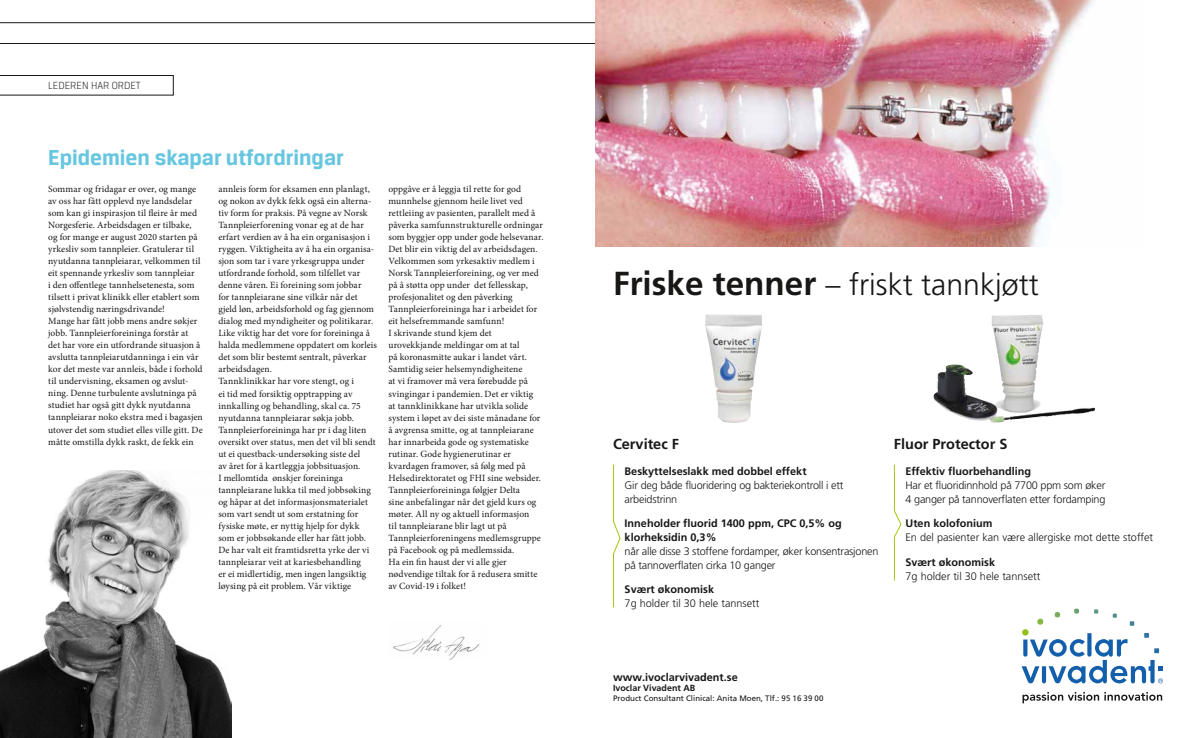
<style>
.page{position:relative;width:1191px;height:738px;background:#fff}
.page>*{position:absolute;margin:0;border:0;box-sizing:border-box;transform-origin:0 0}
.t1{font:300 30.2px "Frutiger";color:#181716}
.t2{font:700 23px "Breuer Text";color:#67c6e0}
.t3{font:700 14.5px "Frutiger";color:#181716}
.t4{font:300 11px "Breuer Text";color:#181716}
.t5{font:300 10.9px/13.9px "Frutiger";letter-spacing:-.02em;color:#181716}
.t6{font:700 10.9px/13.9px "Frutiger";color:#181716}
.t7{font:300 10.9px "Frutiger";color:#181716}
.t8{font:9.5px/12px "Minion Pro";letter-spacing:.005em;color:#181716}
.t9{font:700 8.9px "Frutiger";color:#181716}
.t10{font:7.9px "Frutiger";color:#181716}
.s1{font-weight:700;font-size:33.2px}
</style>
<div class="page">
<hr style="left:0;top:23px;width:595px;height:1px;background:#181716">
<hr style="left:0;top:43px;width:595px;height:1px;background:#181716">
<svg style="left:0;top:75px;width:173px;height:20px"></svg>
<img style="left:0;top:470px;width:231px;height:267px">
<img style="left:393px;top:625px;width:87px;height:34px">
<img style="left:595px;top:0;width:499px;height:246px">
<svg style="left:1021px;top:608px;width:142px;height:74px"></svg>
<svg style="left:1022px;top:692px;width:140px;height:10px"></svg>
<img style="left:963px;top:315px;width:79px;height:89px">
<img style="left:705px;top:314px;width:57px;height:109px">
<svg style="left:893px;top:464px;width:9px;height:117px"></svg>
<svg style="left:613px;top:464px;width:8px;height:143px"></svg>
<p class="t4" style="left:48px;top:80px;width:94px">LEDEREN HAR ORDET</p>
<h2 class="t2" style="left:48px;top:144px;width:297px">Epidemien skapar utfordringar</h2>
<p class="t8" style="left:48px;top:183px;width:156px">Sommar og fridagar er over, og mange av oss har fått opplevd nye landsdelar som kan gi inspirasjon til fleire år med Norgesferie. Arbeidsdagen er tilbake, og for mange er august 2020 starten på yrkesliv som tannpleier. Gratulerar til nyutdanna tannpleiarar, velkommen til eit spennande yrkesliv som tannpleiar<br>i den offentlege tannhelsetenesta, som tilsett i privat klinikk eller etablert som sjølvstendig næringsdrivande!<br>Mange har fått jobb mens andre søkjer jobb. Tannpleierforeininga forstår at<br>det har vore ein utfordrande situasjon å avslutta tannpleiarutdanninga i ein vår kor det meste var annleis, både i forhold til undervisning, eksamen og avslut&shy;ning. Denne turbulente avslutninga på studiet har også gitt dykk nyutdanna tannpleiarar noko ekstra med i bagasjen utover det som studiet elles ville gitt. De måtte omstilla dykk raskt, de fekk ein</p>
<p class="t8" style="left:218px;top:183px;width:160px">annleis form for eksamen enn planlagt, og nokon av dykk fekk også ein alterna&shy;tiv form for praksis. På vegne av Norsk Tannpleierforening vonar eg at de har erfart verdien av å ha ein organisasjon i ryggen. Viktigheita av å ha ein organisa&shy;sjon som tar i vare yrkesgruppa under utfordrande forhold, som tilfellet var denne våren. Ei foreining som jobbar<br>for tannpleiarane sine vilkår når det gjeld løn, arbeidsforhold og fag gjennom dialog med myndigheiter og politikarar.<br>Like viktig har det vore for foreininga å halda medlemmene oppdatert om korleis det som blir bestemt sentralt, påverkar arbeidsdagen.<br>Tannklinikkar har vore stengt, og i<br>ei tid med forsiktig opptrapping av innkalling og behandling, skal ca. 75 nyutdanna tannpleiarar søkja jobb.<br>Tannpleierforeininga har pr i dag liten oversikt over status, men det vil bli sendt ut ei questback-undersøking siste del<br>av året for å kartleggja jobbsituasjon.<br>I mellomtida ønskjer foreininga tannpleiarane lukka til med jobbsøking og håpar at det informasjonsmaterialet som vart sendt ut som erstatning for fysiske møte, er nyttig hjelp for dykk som er jobbsøkande eller har fått jobb.<br>De har valt eit framtidsretta yrke der vi tannpleiarar veit at kariesbehandling<br>er ei midlertidig, men ingen langsiktig løysing på eit problem. Vår viktige</p>
<p class="t8" style="left:388px;top:183px;width:157px">oppgåve er å leggja til rette for god munnhelse gjennom heile livet ved rettleiing av pasienten, parallelt med å påverka samfunnstrukturelle ordningar som byggjer opp under gode helsevanar.<br>Det blir ein viktig del av arbeidsdagen.<br>Velkommen som yrkesaktiv medlem i Norsk Tannpleierforeining, og ver med på å støtta opp under det fellesskap, profesjonalitet og den påverking Tannpleierforeininga har i arbeidet for eit helsefremmande samfunn!<br>I skrivande stund kjem det urovekkjande meldingar om at tal<br>på koronasmitte aukar i landet vårt.<br>Samtidig seier helsemyndigheitene<br>at vi framover må vera førebudde på svingingar i pandemien. Det er viktig<br>at tannklinikkane har utvikla solide system i løpet av dei siste månadane for å avgrensa smitte, og at tannpleiarane har innarbeida gode og systematiske rutinar. Gode hygienerutinar er kvardagen framover, så følg med på Helsedirektoratet og FHI sine websider.<br>Tannpleierforeininga følgjer Delta<br>sine anbefalingar når det gjeld kurs og møter. All ny og aktuell informasjon<br>til tannpleiarane blir lagt ut på Tannpleierforeningens medlemsgruppe på Facebook og på medlemssida.<br>Ha ein fin haust der vi alle gjer nødvendige tiltak for å redusera smitte av Covid-19 i folket!</p>
<h1 class="t1" style="left:613px;top:267px;width:427px"><span class="s1">Friske tenner</span> – friskt tannkjøtt</h1>
<h3 class="t3" style="left:613px;top:435px;width:67px">Cervitec F</h3>
<h3 class="t3" style="left:894px;top:435px;width:115px">Fluor Protector S</h3>
<p class="t6" style="left:905px;top:464px;width:127px">Effektiv fluorbehandling</p>
<p class="t5" style="left:905px;top:478px;width:201px">Har et fluoridinnhold på 7700 ppm som øker<br>4 ganger på tannoverflaten etter fordamping</p>
<p class="t6" style="left:905px;top:516px;width:89px">Uten kolofonium</p>
<p class="t7" style="left:905px;top:531px;width:249px">En del pasienter kan være allergiske mot dette stoffet</p>
<p class="t6" style="left:905px;top:554px;width:91px">Svært økonomisk</p>
<p class="t7" style="left:905px;top:569px;width:136px">7g holder til 30 hele tannsett</p>
<p class="t6" style="left:624px;top:464px;width:183px">Beskyttelseslakk med dobbel effekt</p>
<p class="t5" style="left:624px;top:478px;width:220px">Gir deg både fluoridering og bakteriekontroll i ett arbeidstrinn</p>
<p class="t6" style="left:624px;top:516px;width:219px">Inneholder fluorid 1400 ppm, CPC 0,5% og klorheksidin 0,3%</p>
<p class="t5" style="left:624px;top:544px;width:255px">når alle disse 3 stoffene fordamper, øker konsentrasjonen på tannoverflaten cirka 10 ganger</p>
<p class="t6" style="left:624px;top:582px;width:91px">Svært økonomisk</p>
<p class="t7" style="left:624px;top:597px;width:136px">7g holder til 30 hele tannsett</p>
<p class="t6" style="left:613px;top:669px;width:126px">www.ivoclarvivadent.se</p>
<p class="t9" style="left:613px;top:682px;width:84px">Ivoclar Vivadent AB</p>
<p class="t10" style="left:613px;top:693px;width:212px">Product Consultant Clinical: Anita Moen, Tlf.: 95 16 39 00</p>
</div>
